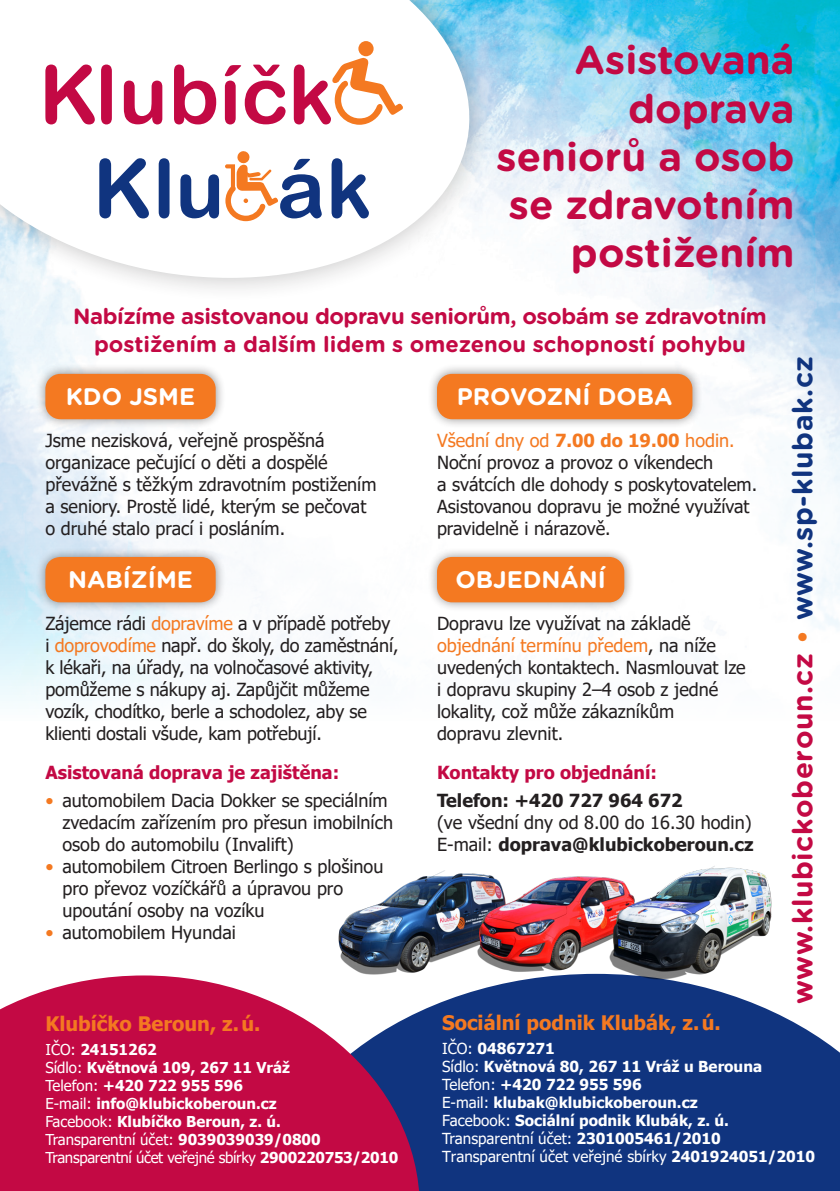
<style>
.page{position:relative;width:840px;height:1191px;background:#fff}
.page>*{position:absolute;margin:0;border:0;box-sizing:border-box;transform-origin:0 0}
.t1{font:700 40px/48px "Gotham Rounded";color:#c30944;text-align:right}
.t2{font:700 28px "Gotham Rounded";letter-spacing:.02em;color:#c30944}
.t3{font:700 24px "Gotham Rounded";color:#fff}
.t4{font:700 22px/28px "Gotham Rounded";letter-spacing:-.02em;color:#c30944;text-align:center}
.t5{font:700 20px "Tahoma";color:#f47921}
.t6{font:18px/22px "Tahoma";color:#231f20}
.t7{font:700 18px/27.6px "Tahoma";color:#c30944}
.t8{font:700 15.2px/18px "Tahoma";color:#fff}
.t9{font:700 15px/18px "Tahoma";color:#fff}
.s1{color:#f47921}
.s2{font-weight:700;color:#f47921}
.s3{color:#231f20}
.s4{font-weight:700}
.s5{color:#10347f}
.s6{font-weight:400}
</style>
<div class="page">
<div style="left:419px;top:982px;width:420px;height:209px;background:#10347f"></div>
<img style="left:0;top:0;width:839px;height:703px">
<svg style="left:0;top:975px;width:419px;height:216px;background:#bf265b"></svg>
<svg style="left:0;top:0;width:529px;height:304px"></svg>
<svg style="left:0;top:0;width:499px;height:278px"></svg>
<div style="left:358px;top:41px;width:15px;height:15px;background:#f47921;border-radius:50%"></div>
<svg style="left:45px;top:65px;width:50px;height:59px"></svg>
<svg style="left:101px;top:65px;width:11px;height:59px"></svg>
<svg style="left:124px;top:81px;width:38px;height:43px"></svg>
<svg style="left:174px;top:65px;width:42px;height:59px"></svg>
<svg style="left:293px;top:58px;width:110px;height:67px"></svg>
<svg style="left:225px;top:65px;width:60px;height:59px"></svg>
<svg style="left:331px;top:158px;width:38px;height:60px"></svg>
<svg style="left:225px;top:151px;width:96px;height:70px"></svg>
<svg style="left:99px;top:158px;width:50px;height:60px"></svg>
<svg style="left:159px;top:158px;width:10px;height:60px"></svg>
<svg style="left:180px;top:174px;width:39px;height:44px"></svg>
<div style="left:35px;top:363px;width:191px;height:67px;background:#231f20;opacity:.5"></div>
<div style="left:45px;top:374px;width:170px;height:45px;background:#f47921;border-radius:15px"></div>
<div style="left:35px;top:546px;width:191px;height:67px;background:#231f20;opacity:.5"></div>
<div style="left:45px;top:557px;width:170px;height:45px;background:#f47921;border-radius:15px"></div>
<div style="left:426px;top:363px;width:276px;height:67px;background:#231f20;opacity:.5"></div>
<div style="left:437px;top:374px;width:255px;height:45px;background:#f47921;border-radius:15px"></div>
<div style="left:426px;top:546px;width:208px;height:67px;background:#231f20;opacity:.5"></div>
<div style="left:437px;top:557px;width:187px;height:45px;background:#f47921;border-radius:15px"></div>
<img style="left:310px;top:870px;width:145px;height:112px">
<img style="left:455px;top:873px;width:146px;height:109px">
<img style="left:601px;top:866px;width:177px;height:119px">
<p class="t1" style="left:496px;top:35px;width:299px">Asistovaná doprava seniorů a osob se zdravotním postižením</p>
<p class="t4" style="left:73px;top:301px;width:694px">Nabízíme asistovanou dopravu seniorům, osobám se zdravotním postižením a dalším lidem s omezenou schopností pohybu</p>
<p class="t3" style="left:66px;top:379px;width:131px">KDO JSME</p>
<p class="t6" style="left:45px;top:430px;width:332px">Jsme nezisková, veřejně prospěšná organizace pečující o děti a dospělé převážně s těžkým zdravotním postižením a seniory. Prostě lidé, kterým se pečovat o druhé stalo prací i posláním.</p>
<p class="t3" style="left:68px;top:562px;width:126px">NABÍZÍME</p>
<p class="t6" style="left:45px;top:613px;width:354px">Zájemce rádi <span class="s1">dopravíme</span> a v případě potřeby i <span class="s1">doprovodíme</span> např. do školy, do zaměstnání, k lékaři, na úřady, na volnočasové aktivity, pomůžeme s nákupy aj. Zapůjčit můžeme vozík, chodítko, berle a schodolez, aby se klienti dostali všude, kam potřebují.</p>
<p class="t7" style="left:45px;top:759px;width:295px">Asistovaná doprava je zajištěna:</p>
<p class="t6" style="left:62px;top:790px;width:332px;text-indent:-17px"><span class="s1">•</span> automobilem Dacia Dokker se speciálním zvedacím zařízením pro přesun imobilních osob do automobilu (Invalift)</p>
<p class="t6" style="left:62px;top:856px;width:322px;text-indent:-17px"><span class="s1">•</span> automobilem Citroen Berlingo s plošinou pro převoz vozíčkářů a úpravou pro upoutání osoby na vozíku</p>
<p class="t6" style="left:45px;top:922px;width:192px"><span class="s1">•</span> automobilem Hyundai</p>
<p class="t3" style="left:456px;top:379px;width:217px">PROVOZNÍ DOBA</p>
<p class="t6" style="left:437px;top:430px;width:321px"><span class="s1">Všední dny od</span> <span class="s2">7.00 do 19.00</span> <span class="s1">hodin.<br></span>Noční provoz a provoz o víkendech<br>a svátcích dle dohody s poskytovatelem.<br>Asistovanou dopravu je možné využívat pravidelně i nárazově.</p>
<p class="t3" style="left:455px;top:562px;width:152px">OBJEDNÁNÍ</p>
<p class="t6" style="left:437px;top:613px;width:310px">Dopravu lze využívat na základě <span class="s1">objednání termínu předem</span>, na níže uvedených kontaktech. Nasmlouvat lze i dopravu skupiny 2–4 osob z jedné lokality, což může zákazníkům<br>dopravu zlevnit.</p>
<p class="t7" style="left:437px;top:759px;width:247px">Kontakty pro objednání:<br><span class="s3">Telefon: +420 727 964 672</span></p>
<p class="t6" style="left:437px;top:812px;width:318px">(ve všední dny od 8.00 do 16.30 hodin)<br>E-mail: <span class="s4">doprava@klubickoberoun.cz</span></p>
<p class="t2" style="left:781px;top:1003px;width:649px;rotate:-90deg">www.klubickoberoun.cz <span class="s1">•</span> <span class="s5">www.sp-klubak.cz</span></p>
<p class="t5" style="left:45px;top:1009px;width:216px">Klubíčko Beroun, z. ú.</p>
<p class="t9" style="left:45px;top:1040px;width:354px"><span class="s6">IČO:</span> 24151262<br><span class="s6">Sídlo:</span> Květnová 109, 267 11 Vráž<br><span class="s6">Telefon:</span> +420 722 955 596<br><span class="s6">E-mail:</span> info@klubickoberoun.cz<br><span class="s6">Facebook:</span> Klubíčko Beroun, z. ú.<br><span class="s6">Transparentní účet:</span> 9039039039/0800<br><span class="s6">Transparentní účet veřejné sbírky</span> 2900220753/2010</p>
<p class="t5" style="left:442px;top:1009px;width:280px">Sociální podnik Klubák, z. ú.</p>
<p class="t8" style="left:442px;top:1040px;width:374px"><span class="s6">IČO:</span> 04867271<br><span class="s6">Sídlo:</span> Květnová 80, 267 11 Vráž u Berouna <span class="s6">Telefon:</span> +420 722 955 596<br><span class="s6">E-mail:</span> klubak@klubickoberoun.cz<br><span class="s6">Facebook:</span> Sociální podnik Klubák, z. ú.<br><span class="s6">Transparentní účet:</span> 2301005461/2010<br><span class="s6">Transparentní účet veřejné sbírky</span> 2401924051/2010</p>
</div>
